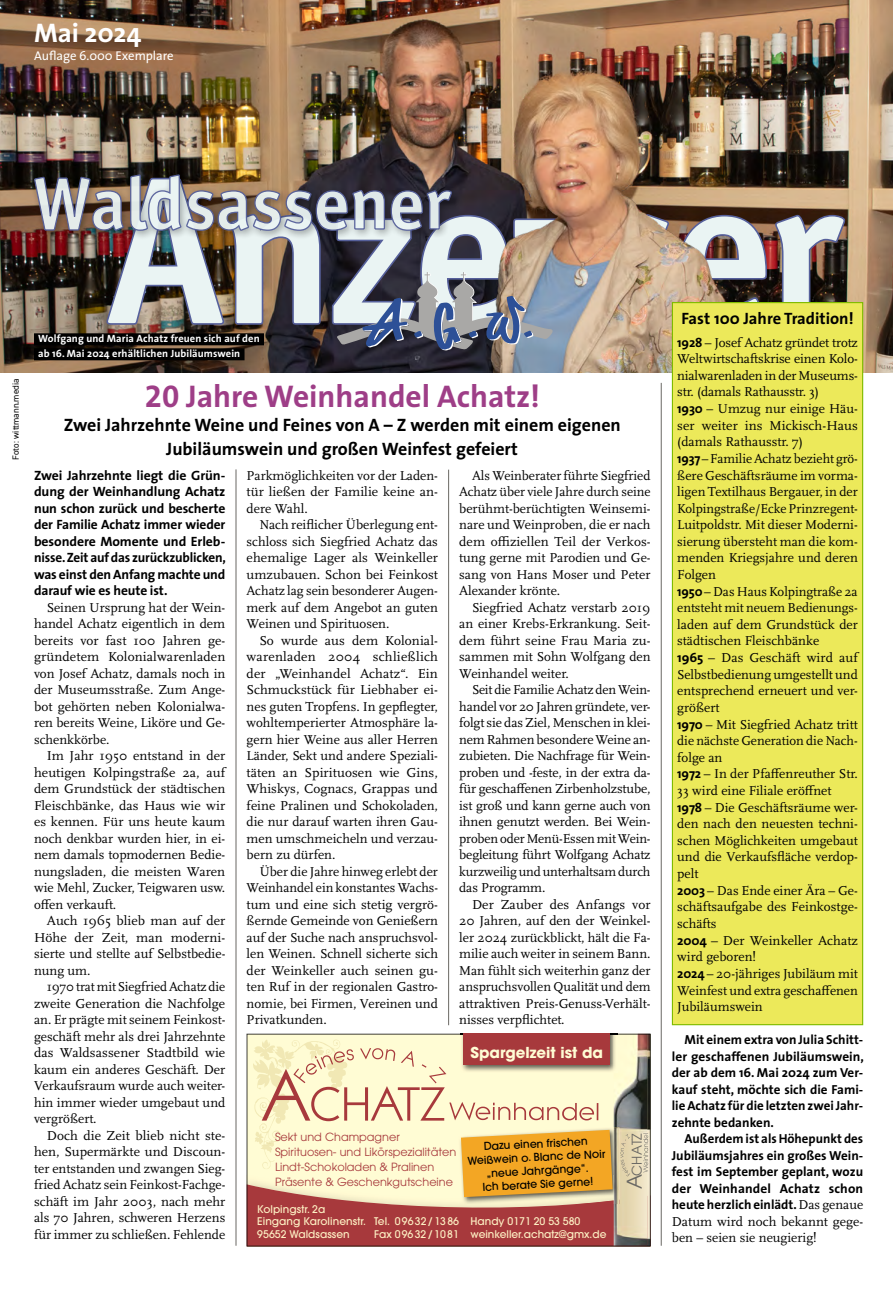
<style>
.page{position:relative;width:893px;height:1289px;background:#fff}
.page>*{position:absolute;margin:0;border:0;box-sizing:border-box;transform-origin:0 0}
.t1{font:700 31.5px "The Sans";color:#9e3e87}
.t2{font:700 27px "The Sans";letter-spacing:-.005em;color:#fff}
.t3{font:700 18px/24px "The Sans";color:#000;text-align:center}
.t4{font:700 16.5px "The Sans";color:#000}
.t5{font:700 15px "Avant Garde";color:#fffcd4}
.t6{font:13.5px/16.5px "Scala Pro";color:#000;text-align:justify}
.t7{font:700 13.5px/16.5px "The Sans";letter-spacing:-.01em;color:#000;text-align:justify}
.t8{font:13.5px "Avant Garde";color:#6a6864}
.t9{font:700 13.2px/16.5px "The Sans";color:#000;text-align:justify}
.t10{font:12.75px "The Sans";letter-spacing:-.005em;color:#fff}
.t11{font:11.25px/15px "Avant Garde";color:#a7393c}
.t12{font:500 10.95px/13.5px "Avant Garde";color:#000;text-align:center}
.t13{font:500 10.5px/12.6px "Avant Garde";color:#fdf0c3}
.t14{font:700 10.5px/15px "The Sans";letter-spacing:.01em;color:#fff}
.t15{font:9px "DIN2014";color:#000}
.s1{font-family:"The Sans Bold Bold Expert";font-weight:400}
.s2{font-size:20.25px}
.s3{font-family:"The Sans";font-weight:700;font-size:13.2px}
.s4{font-family:"Scala Pro";font-weight:400;font-size:13.5px}
</style>
<div class="page">
<img style="left:0;top:0;width:491px;height:372px">
<img style="left:106px;top:169px;width:385px;height:201px">
<div style="left:30px;top:170px;width:432px;height:71px;background:#000;opacity:.35"></div>
<img style="left:33px;top:169px;width:420px;height:70px">
<hr style="left:236px;top:469px;width:1px;height:776px;background:#6a6864">
<hr style="left:448px;top:469px;width:1px;height:556px;background:#6a6864">
<hr style="left:661px;top:383px;width:1px;height:862px;background:#6a6864">
<div style="left:34px;top:333px;width:230px;height:12px;background:#000"></div>
<div style="left:34px;top:348px;width:211px;height:12px;background:#000"></div>
<svg style="left:247px;top:1033px;width:404px;height:213px;background:#dfbb95"></svg>
<div style="left:463px;top:1033px;width:147px;height:31px;background:#a7393c"></div>
<img style="left:491px;top:0;width:402px;height:372px">
<svg style="left:337px;top:272px;width:216px;height:78px;background:#818795"></svg>
<div style="left:672px;top:302px;width:191px;height:722px;background:#ece95a"></div>
<div style="left:672px;top:302px;width:191px;height:723px;border:1px solid #7ebb00"></div>
<h2 class="t2" style="left:34px;top:10px;width:109px">Mai 2024</h2>
<p class="t10" style="left:34px;top:45px;width:141px">Auflage 6.000 Exemplare</p>
<p class="t14" style="left:38px;top:330px;width:223px">Wolfgang und Maria Achatz freuen sich auf den ab 16. Mai 2024 erhältlichen Jubiläumswein</p>
<p class="t15" style="left:10px;top:459px;width:82px;rotate:-90deg">Foto: wittmann.media</p>
<h1 class="t1" style="left:145px;top:369px;width:397px"><span class="s1">20</span> Jahre Weinhandel Achatz!</h1>
<h3 class="t3" style="left:64px;top:412px;width:559px">Zwei Jahrzehnte Weine und Feines von A – Z werden mit einem eigenen<br>Jubiläumswein und großen Weinfest gefeiert</h3>
<p class="t7" style="left:34px;top:466px;width:194px">Zwei Jahrzehnte liegt die Grün&shy;dung der Weinhandlung Achatz nun schon zurück und bescherte der Familie Achatz immer wieder besondere Momente und Erleb&shy;nisse. Zeit auf das zurückzublicken, was einst den Anfang machte und darauf wie es heute ist.</p>
<p class="t6" style="left:34px;top:599px;width:193px;text-indent:13px">Seinen Ursprung hat der Wein&shy;handel Achatz eigentlich in dem bereits vor fast 100 Jahren ge&shy;gründetem Kolonialwarenladen von Josef Achatz, damals noch in der Museumsstraße. Zum Ange&shy;bot gehörten neben Kolonialwa&shy;ren bereits Weine, Liköre und Ge&shy;schenkkörbe.</p>
<p class="t6" style="left:34px;top:747px;width:193px;text-indent:13px">Im Jahr 1950 entstand in der heutigen Kolpingstraße 2a, auf dem Grundstück der städtischen Fleischbänke, das Haus wie wir es kennen. Für uns heute kaum noch denkbar wurden hier, in ei&shy;nem damals topmodernen Bedie&shy;nungsladen, die meisten Waren wie Mehl, Zucker, Teigwaren usw. offen verkauft.</p>
<p class="t6" style="left:34px;top:912px;width:193px;text-indent:13px">Auch 1965 blieb man auf der Höhe der Zeit, man moderni&shy;sierte und stellte auf Selbstbedie&shy;nung um.</p>
<p class="t6" style="left:34px;top:978px;width:193px;text-indent:13px">1970 trat mit Siegfried Achatz die zweite Generation die Nachfolge an. Er prägte mit seinem Feinkost&shy;geschäft mehr als drei Jahrzehnte das Waldsassener Stadtbild wie kaum ein anderes Geschäft. Der Verkaufsraum wurde auch weiter&shy;hin immer wieder umgebaut und vergrößert.</p>
<p class="t6" style="left:34px;top:1127px;width:193px;text-indent:13px">Doch die Zeit blieb nicht ste&shy;hen, Supermärkte und Discoun&shy;ter entstanden und zwangen Sieg&shy;fried Achatz sein Feinkost-Fachge&shy;schäft im Jahr 2003, nach mehr als 70 Jahren, schweren Herzens für immer zu schließen. Fehlende</p>
<p class="t6" style="left:459px;top:467px;width:193px;text-indent:13px">Als Weinberater führte Siegfried Achatz über viele Jahre durch seine berühmt-berüchtigten Weinsemi&shy;nare und Weinproben, die er nach dem offiziellen Teil der Verkos&shy;tung gerne mit Parodien und Ge&shy;sang von Hans Moser und Peter Alexander krönte.</p>
<p class="t6" style="left:459px;top:599px;width:193px;text-indent:13px">Siegfried Achatz verstarb 2019 an einer Krebs-Erkrankung. Seit&shy;dem führt seine Frau Maria zu&shy;sammen mit Sohn Wolfgang den Weinhandel weiter.</p>
<p class="t6" style="left:459px;top:681px;width:193px;text-indent:13px">Seit die Familie Achatz den Wein&shy;handel vor 20 Jahren gründete, ver&shy;folgt sie das Ziel, Menschen in klei&shy;nem Rahmen besondere Weine an&shy;zubieten. Die Nachfrage für Wein&shy;proben und -feste, in der extra da&shy;für geschaffenen Zirbenholzstube, ist groß und kann gerne auch von ihnen genutzt werden. Bei Wein&shy;proben oder Menü-Essen mit Wein&shy;begleitung führt Wolfgang Achatz kurzweilig und unterhaltsam durch das Programm.</p>
<p class="t6" style="left:459px;top:896px;width:193px;text-indent:13px">Der Zauber des Anfangs vor 20 Jahren, auf den der Weinkel&shy;ler 2024 zurückblickt, hält die Fa&shy;milie auch weiter in seinem Bann.<br>Man fühlt sich weiterhin ganz der anspruchsvollen Qualität und dem attraktiven Preis-Genuss-Verhält&shy;nisses verpflichtet.</p>
<p class="t6" style="left:247px;top:467px;width:193px">Parkmöglichkeiten vor der Laden&shy;tür ließen der Familie keine an&shy;dere Wahl.</p>
<p class="t6" style="left:247px;top:516px;width:193px;text-indent:13px">Nach reiflicher Überlegung ent&shy;schloss sich Siegfried Achatz das ehemalige Lager als Weinkeller umzubauen. Schon bei Feinkost Achatz lag sein besonderer Augen&shy;merk auf dem Angebot an guten Weinen und Spirituosen.</p>
<p class="t6" style="left:247px;top:632px;width:193px;text-indent:13px">So wurde aus dem Kolonial&shy;warenladen 2004 schließlich der „Weinhandel Achatz“. Ein Schmuckstück für Liebhaber ei&shy;nes guten Tropfens. In gepflegter, wohltemperierter Atmosphäre la&shy;gern hier Weine aus aller Herren Länder, Sekt und andere Speziali&shy;täten an Spirituosen wie Gins, Whiskys, Cognacs, Grappas und feine Pralinen und Schokoladen, die nur darauf warten ihren Gau&shy;men umschmeicheln und verzau&shy;bern zu dürfen.</p>
<p class="t6" style="left:247px;top:863px;width:193px;text-indent:13px">Über die Jahre hinweg erlebt der Weinhandel ein konstantes Wachs&shy;tum und eine sich stetig vergrö&shy;ßernde Gemeinde von Genießern auf der Suche nach anspruchsvol&shy;len Weinen. Schnell sicherte sich der Weinkeller auch seinen gu&shy;ten Ruf in der regionalen Gastro&shy;nomie, bei Firmen, Vereinen und Privatkunden.</p>
<p class="t5" style="left:470px;top:1042px;width:134px">Spargelzeit ist da</p>
<p class="t11" style="left:275px;top:1128px;width:183px">Sekt und Champagner<br>Spirituosen- und Likörspezialitäten<br>Lindt-Schokoladen &amp; Pralinen<br>Präsente &amp; Geschenkgutscheine</p>
<p class="t13" style="left:257px;top:1202px;width:110px">Kolpingstr. 2a<br>Eingang Karolinenstr.<br>95652 Waldsassen</p>
<p class="t8" style="left:629px;top:1189px;width:57px;rotate:-90deg"><span class="s2">A</span>CHATZ</p>
<p class="t12" style="left:466px;top:1140px;width:139px;rotate:-3deg">Dazu einen frischen<br>Weißwein o. Blanc de Noir „neue Jahrgänge“.<br>Ich berate Sie gerne!</p>
<p class="t13" style="left:374px;top:1215px;width:234px">Tel. 0 96 32 / 13 86<br>Fax 0 96 32 / 10 81 weinkeller.achatz@gmx.de</p>
<p class="t13" style="left:470px;top:1215px;width:111px">Handy 0171 20 53 580</p>
<p class="t4" style="left:681px;top:304px;width:174px">Fast 100 Jahre Tradition!</p>
<p class="t6" style="left:677px;top:334px;width:182px;text-align:left"><span class="s3">1928</span> – Josef Achatz gründet trotz<br>Weltwirtschaftskrise einen Kolo&shy;nialwarenladen in der Museums&shy;str. (damals Rathausstr. 3)<br><span class="s3">1930</span> – Umzug nur einige Häu&shy;ser weiter ins Mickisch-Haus (damals Rathausstr. 7)<br><span class="s3">1937</span> – Familie Achatz bezieht grö&shy;ßere Geschäftsräume im vorma&shy;ligen Textilhaus Bergauer, in der<br>Kolpingstraße/Ecke Prinzregent-<br>Luitpoldstr. Mit dieser Moderni&shy;sierung übersteht man die kom&shy;menden Kriegsjahre und deren<br>Folgen<br><span class="s3">1950</span> – Das Haus Kolpingtraße 2a entsteht mit neuem Bedienungs&shy;laden auf dem Grundstück der städtischen Fleischbänke<br><span class="s3">1965</span> – Das Geschäft wird auf<br>Selbstbedienung umgestellt und entsprechend erneuert und ver&shy;größert<br><span class="s3">1970</span> – Mit Siegfried Achatz tritt die nächste Generation die Nach&shy;folge an<br><span class="s3">1972</span> – In der Pfaffenreuther Str.<br>33 wird eine Filiale eröffnet<br><span class="s3">1978</span> – Die Geschäftsräume wer&shy;den nach den neuesten techni&shy;schen Möglichkeiten umgebaut und die Verkaufsfläche verdop&shy;pelt<br><span class="s3">2003</span> – Das Ende einer Ära – Ge&shy;schäftsaufgabe des Feinkostge&shy;schäfts<br><span class="s3">2004</span> – Der Weinkeller Achatz wird geboren!<br><span class="s3">2024</span> – 20-jähriges Jubiläum mit<br>Weinfest und extra geschaffenen<br>Jubiläumswein</p>
<p class="t9" style="left:672px;top:1030px;width:194px;text-indent:13px">Mit einem extra von Julia Schitt&shy;ler geschaffenen Jubiläumswein, der ab dem 16. Mai 2024 zum Ver&shy;kauf steht, möchte sich die Fami&shy;lie Achatz für die letzten zwei Jahr&shy;zehnte bedanken.</p>
<p class="t9" style="left:672px;top:1129px;width:193px;text-indent:13px">Außerdem ist als Höhepunkt des Jubiläumsjahres ein großes Wein&shy;fest im September geplant, wozu der Weinhandel Achatz schon heute herzlich einlädt. <span class="s4">Das genaue</span></p>
<p class="t6" style="left:672px;top:1213px;width:193px">Datum wird noch bekannt gege&shy;ben – seien sie neugierig!</p>
</div>
